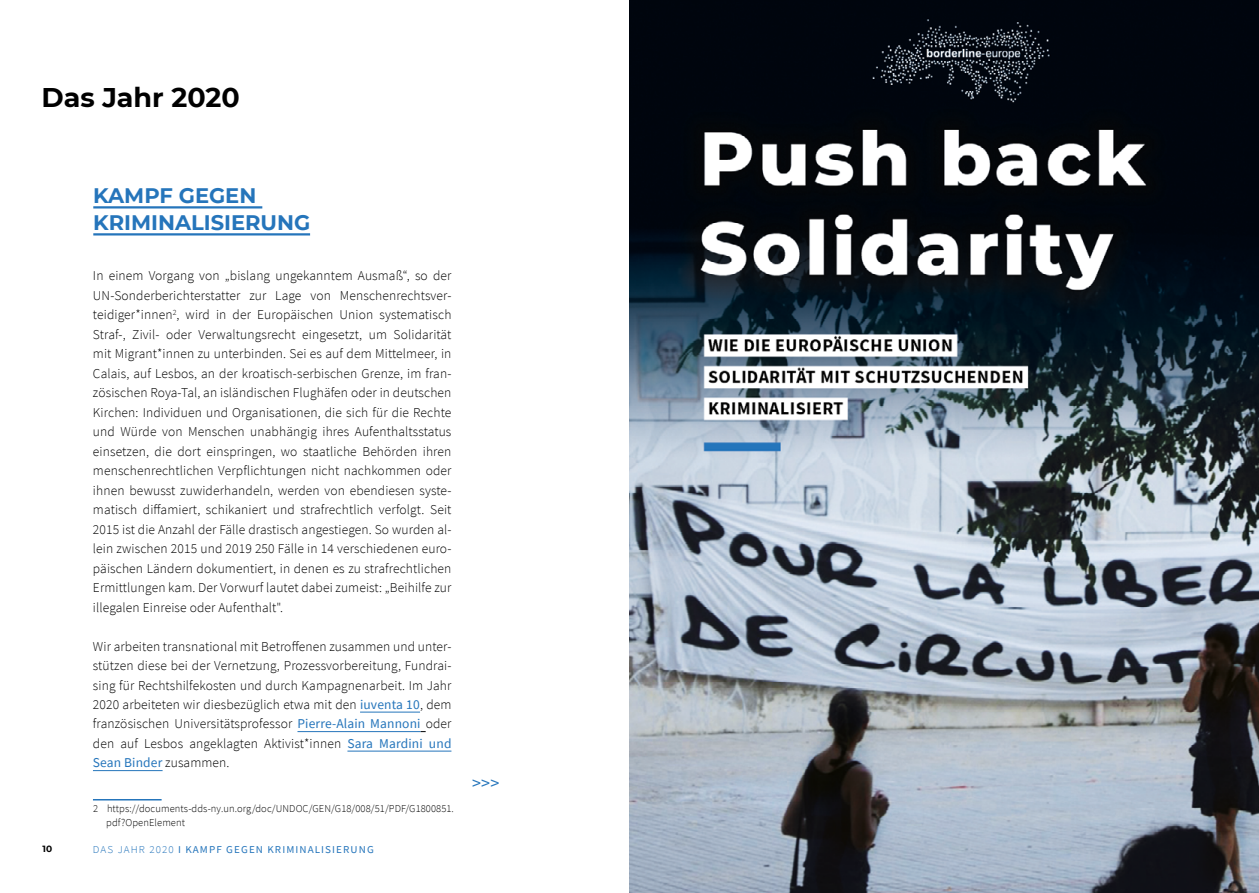
<style>
.page{position:relative;width:1259px;height:893px;background:#fff}
.page>*{position:absolute;margin:0;border:0;box-sizing:border-box;transform-origin:0 0}
.t1{font:700 27px "Montserrat";color:#000}
.t2{font:700 21px/27px "Montserrat";color:#2575bb}
.t3{font:18px "Source Sans Pro";color:#2575bb}
.t4{font:300 13.5px/19.5px "Source Sans Pro";letter-spacing:.01em;color:#000;text-align:justify}
.t5{font:300 10.5px/13.5px "Source Sans Pro";letter-spacing:.01em;color:#000}
.t6{font:10.5px "Source Sans Pro";letter-spacing:.1em;color:#2575bb;scale:1.05 1}
.t7{font:700 9px "Montserrat";color:#000}
.s1{font-weight:400;color:#2575bb}
.s2{font-weight:300}
</style>
<div class="page">
<hr style="left:360px;top:712px;width:60px;height:1px;background:#2575bb">
<hr style="left:297px;top:731px;width:124px;height:1px;background:#2575bb">
<hr style="left:347px;top:751px;width:104px;height:1px;background:#2575bb">
<hr style="left:93px;top:770px;width:70px;height:1px;background:#2575bb">
<hr style="left:93px;top:206px;width:169px;height:2px;background:#2575bb">
<hr style="left:93px;top:233px;width:217px;height:2px;background:#2575bb">
<img style="left:629px;top:0;width:630px;height:893px">
<hr style="left:93px;top:799px;width:69px;height:1px;background:#2575bb">
<h1 class="t1" style="left:41px;top:77px;width:200px">Das Jahr 2020</h1>
<p class="t7" style="left:43px;top:842px;width:11px">10</p>
<h2 class="t2" style="left:93px;top:181px;width:218px">KAMPF GEGEN<br>KRIMINALISIERUNG</h2>
<p class="t4" style="left:93px;top:266px;width:360px">In einem Vorgang von „bislang ungekanntem Ausmaß“, so der UN-Sonderberichterstatter zur Lage von Menschenrechtsver&shy;teidiger*innen<sup>2</sup>, wird in der Europäischen Union systematisch Straf-, Zivil- oder Verwaltungsrecht eingesetzt, um Solidarität mit Migrant*innen zu unterbinden. Sei es auf dem Mittelmeer, in Calais, auf Lesbos, an der kroatisch-serbischen Grenze, im fran&shy;zösischen Roya-Tal, an isländischen Flughäfen oder in deutschen Kirchen: Individuen und Organisationen, die sich für die Rechte und Würde von Menschen unabhängig ihres Aufenthaltsstatus einsetzen, die dort einspringen, wo staatliche Behörden ihren menschenrechtlichen Verpflichtungen nicht nachkommen oder ihnen bewusst zuwiderhandeln, werden von ebendiesen syste&shy;matisch diffamiert, schikaniert und strafrechtlich verfolgt. Seit 2015 ist die Anzahl der Fälle drastisch angestiegen. So wurden al&shy;lein zwischen 2015 und 2019 250 Fälle in 14 verschiedenen euro&shy;päischen Ländern dokumentiert, in denen es zu strafrechtlichen Ermittlungen kam. Der Vorwurf lautet dabei zumeist: „Beihilfe zur illegalen Einreise oder Aufenthalt".</p>
<p class="t4" style="left:93px;top:636px;width:360px">Wir arbeiten transnational mit Betroffenen zusammen und unter&shy;stützen diese bei der Vernetzung, Prozessvorbereitung, Fundrai&shy;sing für Rechtshilfekosten und durch Kampagnenarbeit. Im Jahr 2020 arbeiteten wir diesbezüglich etwa mit den <span class="s1">iuventa 10</span>, dem französischen Universitätsprofessor <span class="s1">Pierre-Alain Mannoni</span> oder den auf Lesbos angeklagten Aktivist*innen <span class="s1">Sara Mardini und Sean Binder</span> zusammen.</p>
<p class="t5" style="left:106px;top:802px;width:349px;text-indent:-13px">2 https://documents-dds-ny.un.org/doc/UNDOC/GEN/G18/008/51/PDF/G1800851. pdf?OpenElement</p>
<p class="t6" style="left:93px;top:843px;width:269px"><span class="s2">DAS JAHR 2020</span> I KAMPF GEGEN KRIMINALISIERUNG</p>
<h3 class="t3" style="left:472px;top:772px;width:29px">&gt;&gt;&gt;</h3>
</div>
